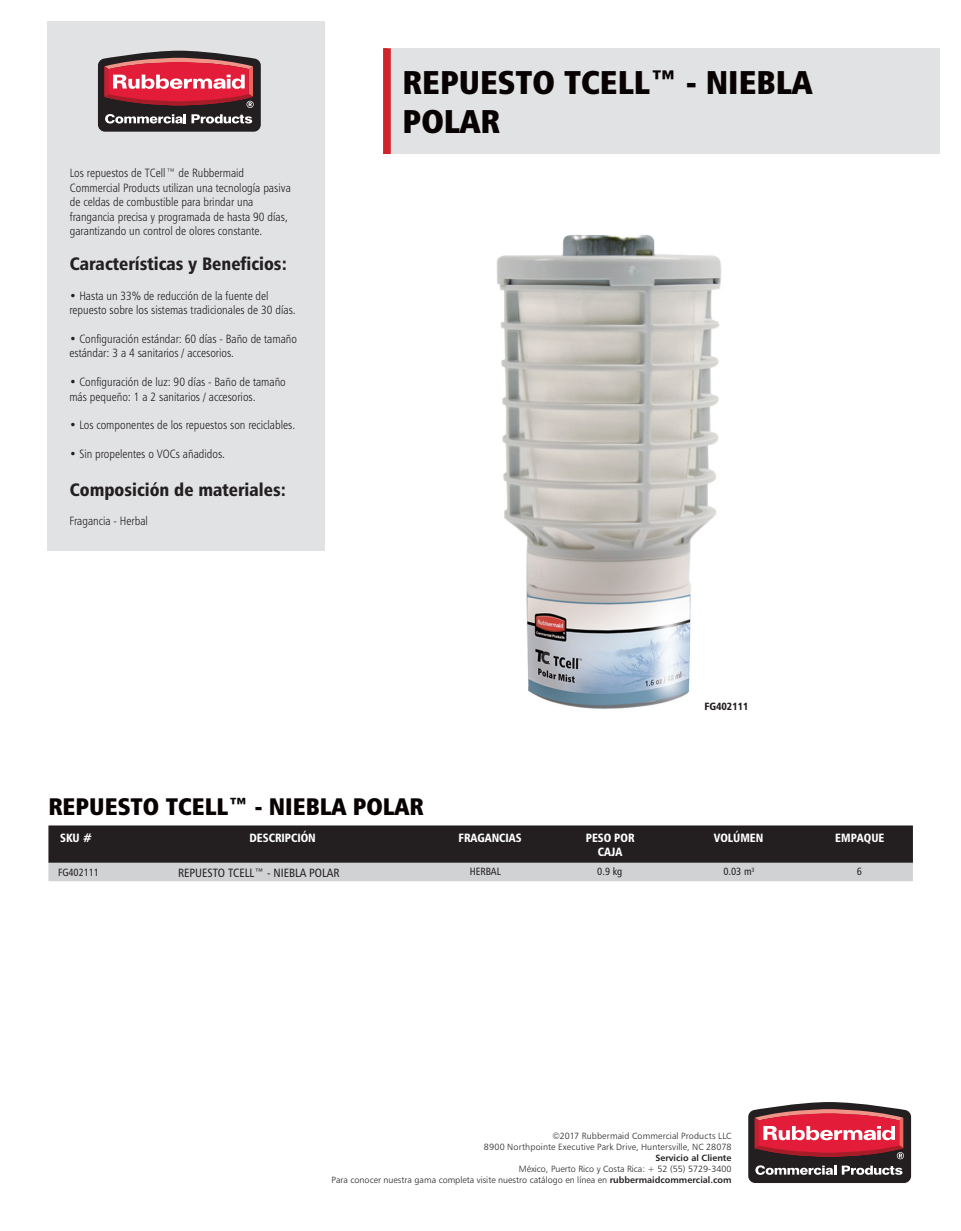
<style>
.page{position:relative;width:961px;height:1231px;background:#fff}
.page>*{position:absolute;margin:0;border:0;box-sizing:border-box;transform-origin:0 0}
.t1{font:33px/39.6px "Humanist 777 BT Extra Black Cond B";color:#080302}
.t2{font:24px "Humanist 777 BT Extra Black Cond B";color:#080302}
.t3{font:18px "Humanist 777 BT Black Condensed B";color:#231f20}
.t4{font:12px/14.4px "Humanist 777 BT Light Condensed B";color:#231f20}
.t5{font:12px/13.6px "Humanist 777 BT Black Condensed B";color:#fff;text-align:center;scale:.95 1}
.t6{font:12px "Humanist 777 BT Roman Condensed B";letter-spacing:-.005em;color:#231f20}
.t7{font:10.5px "Humanist 777 BT Roman Condensed B";letter-spacing:-.005em;color:#231f20}
.t8{font:10.5px "Humanist 777 BT Black Condensed B";letter-spacing:-.01em;color:#231f20}
.t9{font:9px/10.8px "Humanist 777 BT Light B";color:#231f20;text-align:right}
.t10{font:9px "Humanist 777 BT Bold B";color:#231f20}
.s1{font-family:"Humanist 777 BT Bold B"}
</style>
<div class="page">
<div style="left:48px;top:21px;width:277px;height:530px;background:#e1e2e4"></div>
<div style="left:387px;top:48px;width:552px;height:106px;background:#e1e2e4"></div>
<div style="left:383px;top:48px;width:8px;height:106px;background:#d1232a"></div>
<img style="left:496px;top:234px;width:226px;height:475px">
<svg style="left:48px;top:825px;width:864px;height:56px;background:#5e5c5d"></svg>
<svg style="left:98px;top:51px;width:163px;height:81px;background:#914750"></svg>
<svg style="left:748px;top:1102px;width:163px;height:81px;background:#924952"></svg>
<p class="t4" style="left:70px;top:166px;width:222px">Los repuestos de TCell™ de Rubbermaid Commercial Products utilizan una tecnología pasiva de celdas de combustible para brindar una frangancia precisa y programada de hasta 90 días, garantizando un control de olores constante.</p>
<h3 class="t3" style="left:70px;top:253px;width:219px">Características y Beneficios:</h3>
<p class="t4" style="left:69px;top:288px;width:228px">• Hasta un 33% de reducción de la fuente del repuesto sobre los sistemas tradicionales de 30 días.</p>
<p class="t4" style="left:69px;top:331px;width:229px">• Configuración estándar: 60 días - Baño de tamaño estándar: 3 a 4 sanitarios / accesorios.</p>
<p class="t4" style="left:69px;top:374px;width:218px">• Configuración de luz: 90 días - Baño de tamaño más pequeño: 1 a 2 sanitarios / accesorios.</p>
<p class="t4" style="left:69px;top:418px;width:227px">• Los componentes de los repuestos son reciclables.</p>
<p class="t4" style="left:69px;top:446px;width:157px">• Sin propelentes o VOCs añadidos.</p>
<h3 class="t3" style="left:70px;top:478px;width:218px">Composición de materiales:</h3>
<p class="t4" style="left:69px;top:513px;width:80px">Fragancia - Herbal</p>
<h1 class="t1" style="left:402px;top:61px;width:411px">REPUESTO TCELL™ - NIEBLA<br>POLAR</h1>
<h2 class="t2" style="left:48px;top:791px;width:377px">REPUESTO TCELL™ - NIEBLA POLAR</h2>
<p class="t5" style="left:60px;top:831px;width:35px">SKU #</p>
<p class="t5" style="left:249px;top:831px;width:71px">DESCRIPCIÓN</p>
<p class="t7" style="left:58px;top:866px;width:42px">FG402111</p>
<p class="t6" style="left:178px;top:865px;width:163px">REPUESTO TCELL™ - NIEBLA POLAR</p>
<p class="t8" style="left:704px;top:699px;width:46px">FG402111</p>
<p class="t5" style="left:458px;top:831px;width:68px">FRAGANCIAS</p>
<p class="t5" style="left:713px;top:831px;width:54px">VOLÚMEN</p>
<p class="t7" style="left:469px;top:865px;width:33px">HERBAL</p>
<p class="t7" style="left:723px;top:865px;width:33px">0.03 m<sup>3</sup></p>
<p class="t5" style="left:586px;top:831px;width:53px">PESO POR<br>CAJA</p>
<p class="t7" style="left:597px;top:865px;width:27px">0.9 kg</p>
<p class="t5" style="left:835px;top:831px;width:53px">EMPAQUE</p>
<p class="t7" style="left:856px;top:865px;width:7px">6</p>
<p class="t9" style="left:484px;top:1130px;width:249px">©2017 Rubbermaid Commercial Products LLC<br>8900 Northpointe Executive Park Drive, Huntersville, NC 28078</p>
<p class="t10" style="left:655px;top:1152px;width:78px">Servicio al Cliente</p>
<p class="t9" style="left:331px;top:1163px;width:401px">México, Puerto Rico y Costa Rica: + 52 (55) 5729-3400<br>Para conocer nuestra gama completa visite nuestro catálogo en línea en <span class="s1">rubbermaidcommercial.com</span></p>
</div>
